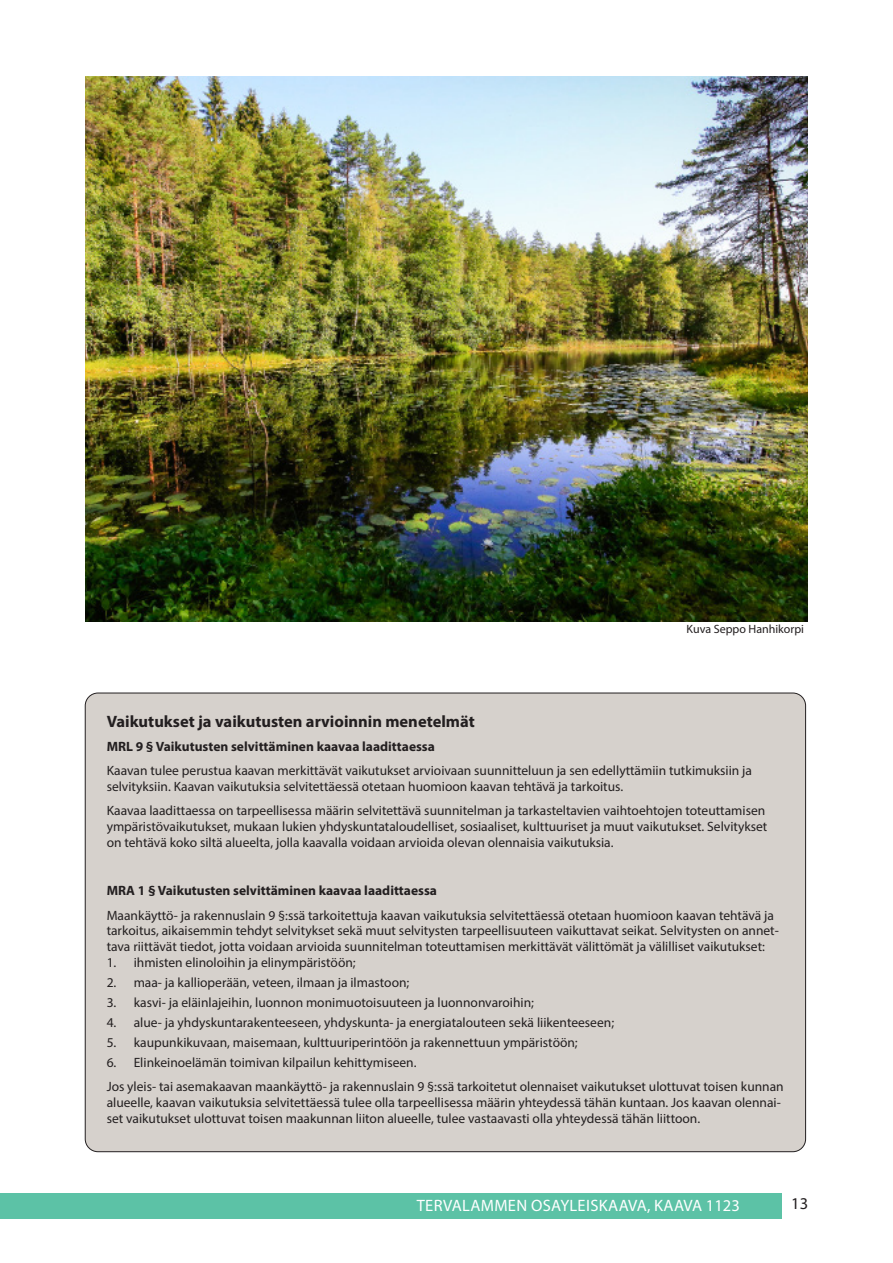
<style>
.page{position:relative;width:893px;height:1263px;background:#fff}
.page>*{position:absolute;margin:0;border:0;box-sizing:border-box;transform-origin:0 0}
.Harmaan_laatikon_kursivoitu{font:700 16.5px "Myriad Pro";color:#231f20}
.t1{font:16.5px "Myriad Pro";letter-spacing:.02em;color:#fff}
.t2{font:16.5px "Myriad Pro";color:#231f20}
.Harmaan_laatikon_kursivoitu-2{font:13.5px/15.8px "Myriad Pro";color:#231f20}
.Harmaan_laatikon_kursivoitu-3{font:700 13.5px "Myriad Pro";color:#231f20}
.Leipis{font:12px "Myriad Pro";color:#231f20}
</style>
<div class="page">
<div style="left:0;top:1193px;width:781px;height:26px;background:#5cc2a6"></div>
<div style="left:85px;top:693px;width:721px;height:459px;background:#d6d1cc;border-radius:13px"></div>
<img style="left:85px;top:77px;width:723px;height:544px">
<p class="Leipis" style="left:687px;top:622px;width:119px">Kuva Seppo Hanhikorpi</p>
<p class="Harmaan_laatikon_kursivoitu" style="left:107px;top:710px;width:370px">Vaikutukset ja vaikutusten arvioinnin menetelmät</p>
<p class="Harmaan_laatikon_kursivoitu-3" style="left:107px;top:738px;width:330px">MRL 9 § Vaikutusten selvittäminen kaavaa laadittaessa</p>
<p class="Harmaan_laatikon_kursivoitu-2" style="left:107px;top:763px;width:647px">Kaavan tulee perustua kaavan merkittävät vaikutukset arvioivaan suunnitteluun ja sen edellyttämiin tutkimuksiin ja selvityksiin. Kaavan vaikutuksia selvitettäessä otetaan huomioon kaavan tehtävä ja tarkoitus.</p>
<p class="Harmaan_laatikon_kursivoitu-2" style="left:107px;top:803px;width:662px">Kaavaa laadittaessa on tarpeellisessa määrin selvitettävä suunnitelman ja tarkasteltavien vaihtoehtojen toteuttamisen ympäristövaikutukset, mukaan lukien yhdyskuntataloudelliset, sosiaaliset, kulttuuriset ja muut vaikutukset. Selvitykset on tehtävä koko siltä alueelta, jolla kaavalla voidaan arvioida olevan olennaisia vaikutuksia.</p>
<p class="Harmaan_laatikon_kursivoitu-3" style="left:107px;top:882px;width:332px">MRA 1 § Vaikutusten selvittäminen kaavaa laadittaessa</p>
<p class="Harmaan_laatikon_kursivoitu-2" style="left:107px;top:907px;width:674px">Maankäyttö- ja rakennuslain 9 §:ssä tarkoitettuja kaavan vaikutuksia selvitettäessä otetaan huomioon kaavan tehtävä ja tarkoitus, aikaisemmin tehdyt selvitykset sekä muut selvitysten tarpeellisuuteen vaikuttavat seikat. Selvitysten on annet&shy;tava riittävät tiedot, jotta voidaan arvioida suunnitelman toteuttamisen merkittävät välittömät ja välilliset vaikutukset:</p>
<p class="Harmaan_laatikon_kursivoitu-2" style="left:107px;top:954px;width:251px">1. ihmisten elinoloihin ja elinympäristöön;</p>
<p class="Harmaan_laatikon_kursivoitu-2" style="left:107px;top:974px;width:304px">2. maa- ja kallioperään, veteen, ilmaan ja ilmastoon;</p>
<p class="Harmaan_laatikon_kursivoitu-2" style="left:107px;top:994px;width:429px">3. kasvi- ja eläinlajeihin, luonnon monimuotoisuuteen ja luonnonvaroihin;</p>
<p class="Harmaan_laatikon_kursivoitu-2" style="left:107px;top:1014px;width:509px">4. alue- ja yhdyskuntarakenteeseen, yhdyskunta- ja energiatalouteen sekä liikenteeseen;</p>
<p class="Harmaan_laatikon_kursivoitu-2" style="left:107px;top:1034px;width:473px">5. kaupunkikuvaan, maisemaan, kulttuuriperintöön ja rakennettuun ympäristöön;</p>
<p class="Harmaan_laatikon_kursivoitu-2" style="left:107px;top:1054px;width:311px">6. Elinkeinoelämän toimivan kilpailun kehittymiseen.</p>
<p class="Harmaan_laatikon_kursivoitu-2" style="left:107px;top:1078px;width:679px">Jos yleis- tai asemakaavan maankäyttö- ja rakennuslain 9 §:ssä tarkoitetut olennaiset vaikutukset ulottuvat toisen kunnan alueelle, kaavan vaikutuksia selvitettäessä tulee olla tarpeellisessa määrin yhteydessä tähän kuntaan. Jos kaavan olennai&shy;set vaikutukset ulottuvat toisen maakunnan liiton alueelle, tulee vastaavasti olla yhteydessä tähän liittoon.</p>
<p class="t1" style="left:417px;top:1195px;width:324px">TERVALAMMEN OSAYLEISKAAVA, KAAVA 1123</p>
<p class="t2" style="left:791px;top:1194px;width:18px">13</p>
</div>
